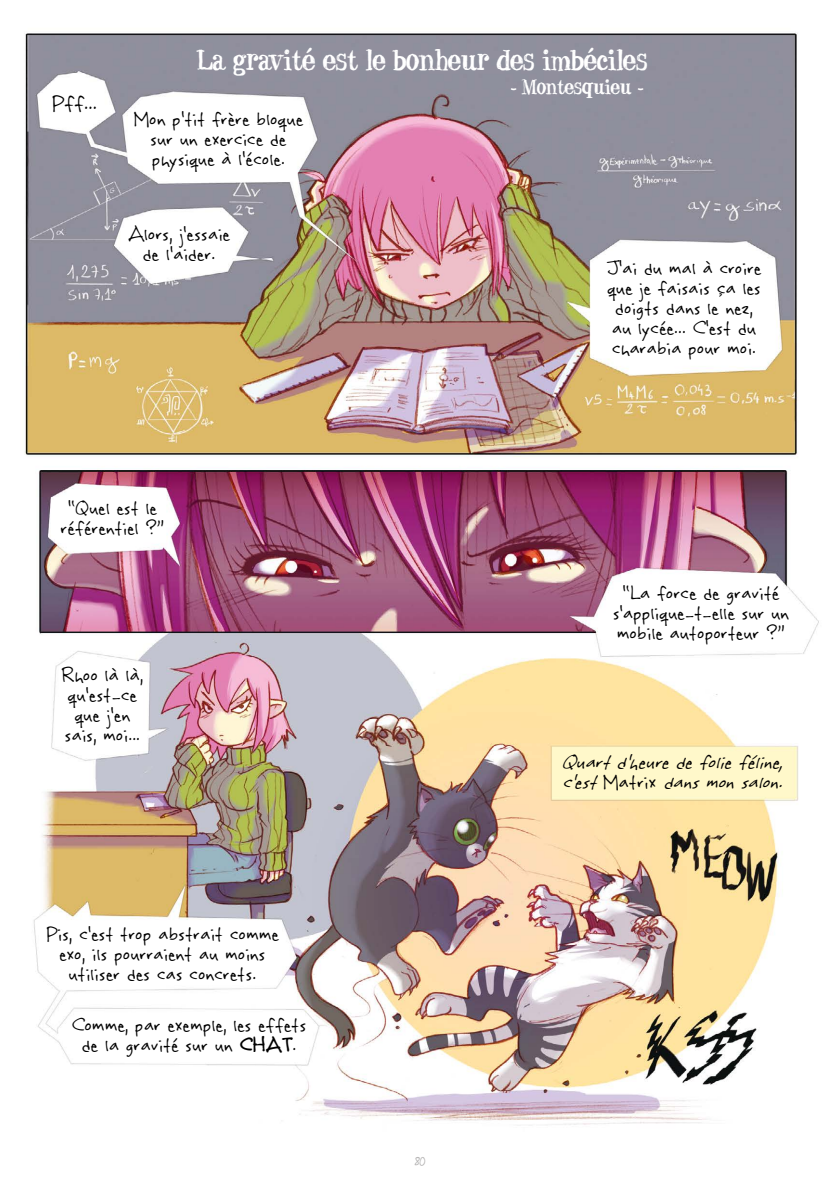
<style>
.page{position:relative;width:840px;height:1191px;background:#fff}
.page>*{position:absolute;margin:0;border:0;box-sizing:border-box;transform-origin:0 0}
.t1{font:28px "Blue Century";letter-spacing:.01em;color:#fff}
.t2{font:26px "Rabiohead";color:#000}
.t3{font:24px/20px "Rabiohead";color:#000;text-align:center}
.t4{font:italic 24px/20px "Rabioheadremix";color:#000}
.t5{font:20px "Blue Century";letter-spacing:.01em;color:#fff}
.t6{font:15.8px "Rabiohead";color:#b3b2b2}
.s1{font-family:"Rabioheadremix";font-weight:700}
.s2{font-family:"Rabiohead";font-style:normal}
</style>
<div class="page">
<img style="left:25px;top:33px;width:794px;height:1093px">
<p class="t2" style="left:51px;top:87px;width:47px">Pff...</p>
<p class="t1" style="left:197px;top:42px;width:451px">La gravité est le bonheur des imbéciles</p>
<p class="t5" style="left:510px;top:74px;width:134px">- Montesquieu -</p>
<p class="t3" style="left:133px;top:108px;width:171px">Mon p’tit frère bloque sur un exercice de physique à l’école.</p>
<p class="t3" style="left:128px;top:224px;width:104px">Alors, j’essaie de l’aider.</p>
<p class="t3" style="left:606px;top:257px;width:156px">J’ai du mal à croire que je faisais ça les doigts dans le nez, au lycée... C’est du charabia pour moi.</p>
<p class="t3" style="left:61px;top:497px;width:105px;text-align:left">“Quel est le référentiel ?”</p>
<p class="t3" style="left:61px;top:664px;width:83px">Rhoo là là, qu’est-ce que j’en sais, moi...</p>
<p class="t3" style="left:46px;top:922px;width:234px">Pis, c’est trop abstrait comme exo, ils pourraient au moins utiliser des cas concrets.</p>
<p class="t3" style="left:71px;top:1014px;width:236px">Comme, par exemple, les effets de la gravité sur un <span class="s1">CHAT</span>.</p>
<p class="t6" style="left:414px;top:1150px;width:13px">80</p>
<p class="t3" style="left:612px;top:582px;width:178px">“La force de gravité s’applique-t-elle sur un mobile autoporteur ?”</p>
<p class="t4" style="left:560px;top:751px;width:222px">Quart d’heure de folie féline, c’est <span class="s2">Matrix</span> dans mon salon.</p>
</div>
